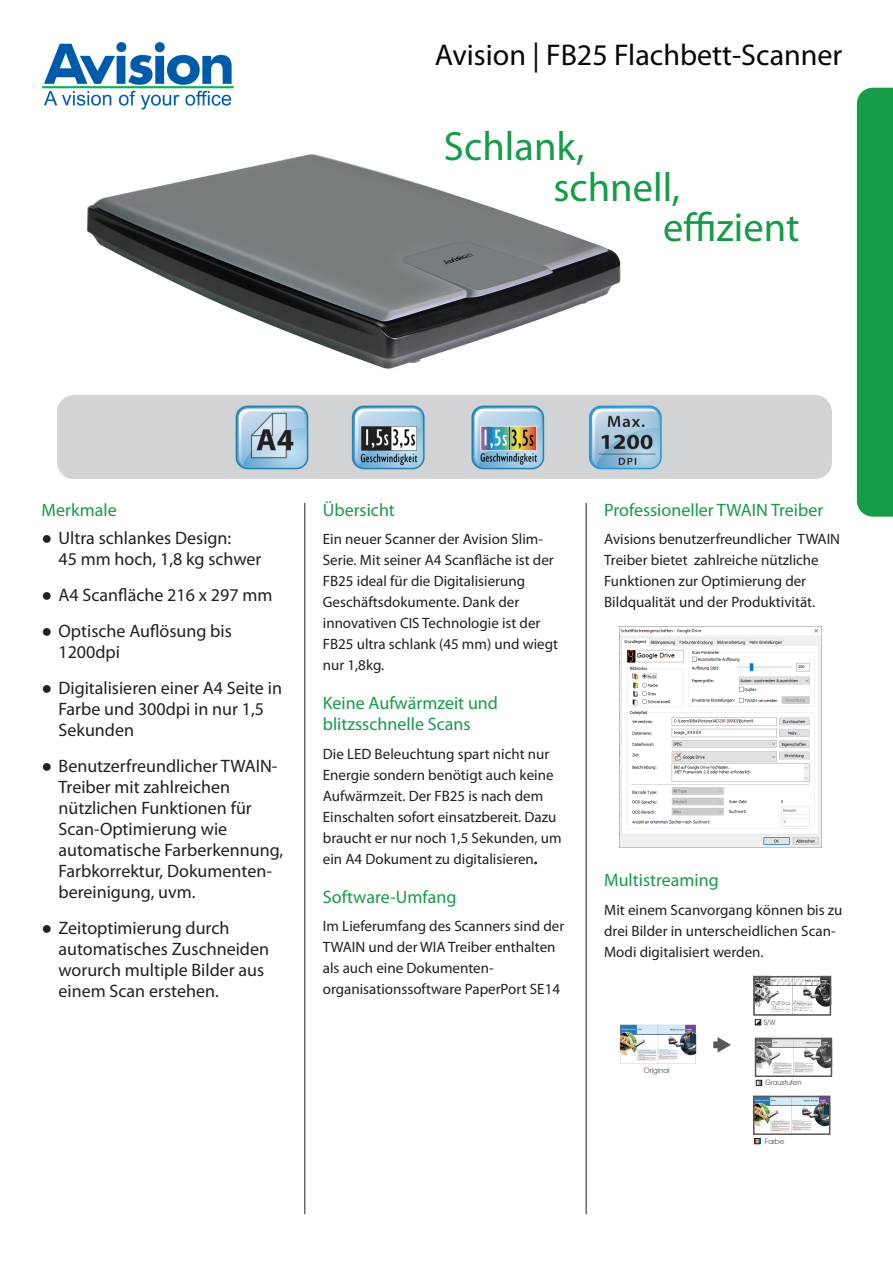
<style>
.page{position:relative;width:893px;height:1263px;background:#fff}
.page>*{position:absolute;margin:0;border:0;box-sizing:border-box;transform-origin:0 0}
.t1{font:40.95px "Myriad Pro";color:#169b47}
.t2{font:30px "Myriad Pro";color:#080704}
.t3{font:18px/21px "Myriad Pro";color:#231f20}
.t4{font:18px/21px "Myriad Pro";color:#169b47}
.t5{font:15px/21px "Myriad Pro";color:#231f20}
.t6{font:7.5px "Avant Garde IT Cby BT";color:#57585a}
.s1{font-family:"Arial"}
</style>
<div class="page">
<img style="left:69px;top:87px;width:615px;height:309px">
<img style="left:57px;top:396px;width:774px;height:83px">
<div style="left:857px;top:88px;width:36px;height:429px;background:#169b47"></div>
<img style="left:43px;top:43px;width:190px;height:70px">
<hr style="left:305px;top:503px;width:1px;height:711px;background:#231f20">
<hr style="left:586px;top:503px;width:1px;height:711px;background:#231f20">
<img style="left:619px;top:626px;width:202px;height:221px">
<svg style="left:713px;top:1037px;width:18px;height:15px"></svg>
<img style="left:619px;top:1025px;width:78px;height:39px">
<img style="left:756px;top:979px;width:72px;height:34px">
<div style="left:753px;top:976px;width:78px;height:40px;border:2px solid #57585a"></div>
<img style="left:758px;top:1041px;width:71px;height:33px">
<div style="left:755px;top:1038px;width:77px;height:39px;border:2px solid #57585a"></div>
<img style="left:756px;top:1099px;width:71px;height:33px">
<div style="left:753px;top:1096px;width:77px;height:39px;border:2px solid #57585a"></div>
<svg style="left:756px;top:1080px;width:6px;height:6px"></svg>
<svg style="left:754px;top:1138px;width:6px;height:6px"></svg>
<svg style="left:755px;top:1019px;width:6px;height:6px"></svg>
<h2 class="t2" style="left:435px;top:43px;width:409px">Avision | FB25 Flachbett-Scanner</h2>
<h1 class="t1" style="left:444px;top:130px;width:142px">Schlank,</h1>
<h1 class="t1" style="left:553px;top:170px;width:128px">schnell,</h1>
<h1 class="t1" style="left:663px;top:211px;width:138px">effizient</h1>
<p class="t4" style="left:42px;top:501px;width:77px">Merkmale</p>
<p class="t3" style="left:59px;top:529px;width:204px;text-indent:-17px"><span class="s1">●</span> Ultra schlankes Design:<br>45 mm hoch, 1,8 kg schwer</p>
<p class="t3" style="left:42px;top:586px;width:232px"><span class="s1">●</span> A4 Scanfläche 216 x 297 mm</p>
<p class="t3" style="left:59px;top:622px;width:175px;text-indent:-17px"><span class="s1">●</span> Optische Auflösung bis<br>1200dpi</p>
<p class="t3" style="left:59px;top:679px;width:225px;text-indent:-17px"><span class="s1">●</span> Digitalisieren einer A4 Seite in<br>Farbe und 300dpi in nur 1,5<br>Sekunden</p>
<p class="t3" style="left:59px;top:757px;width:226px;text-indent:-17px"><span class="s1">●</span> Benutzerfreundlicher TWAIN-<br>Treiber mit zahlreichen nützlichen Funktionen für<br>Scan-Optimierung wie automatische Farberkennung,<br>Farbkorrektur, Dokumenten&shy;bereinigung, uvm.</p>
<p class="t3" style="left:59px;top:919px;width:212px;text-indent:-17px"><span class="s1">●</span> Zeitoptimierung durch automatisches Zuschneiden worurch multiple Bilder aus einem Scan erstehen.</p>
<p class="t4" style="left:323px;top:501px;width:74px">Übersicht</p>
<p class="t5" style="left:323px;top:530px;width:237px">Ein neuer Scanner der Avision Slim-<br>Serie. Mit seiner A4 Scanfläche ist der<br>FB25 ideal für die Digitalisierung<br>Geschäftsdokumente. Dank der innovativen CIS Technologie ist der<br>FB25 ultra schlank (45 mm) und wiegt nur 1,8kg.</p>
<p class="t4" style="left:323px;top:694px;width:177px">Keine Aufwärmzeit und blitzsschnelle Scans</p>
<p class="t5" style="left:323px;top:744px;width:240px">Die LED Beleuchtung spart nicht nur Energie sondern benötigt auch keine Aufwärmzeit. Der FB25 is nach dem Einschalten sofort einsatzbereit. Dazu braucht er nur noch 1,5 Sekunden, um ein A4 Dokument zu digitalisieren.</p>
<p class="t4" style="left:323px;top:888px;width:135px">Software-Umfang</p>
<p class="t5" style="left:323px;top:917px;width:243px">Im Lieferumfang des Scanners sind der TWAIN und der WIA Treiber enthalten als auch eine Dokumenten&shy;organisationssoftware PaperPort SE14</p>
<p class="t4" style="left:604px;top:501px;width:221px">Professioneller TWAIN Treiber</p>
<p class="t5" style="left:604px;top:530px;width:237px">Avisions benutzerfreundlicher TWAIN Treiber bietet zahlreiche nützliche Funktionen zur Optimierung der Bildqualität und der Produktivität.</p>
<p class="t4" style="left:604px;top:871px;width:116px">Multistreaming</p>
<p class="t5" style="left:604px;top:900px;width:240px">Mit einem Scanvorgang können bis zu drei Bilder in unterscheidlichen Scan-<br>Modi digitalisiert werden.</p>
<p class="t6" style="left:644px;top:1067px;width:27px">Original</p>
<p class="t6" style="left:764px;top:1019px;width:13px">S/W</p>
<p class="t6" style="left:765px;top:1079px;width:38px">Graustufen</p>
<p class="t6" style="left:765px;top:1138px;width:21px">Farbe</p>
</div>
